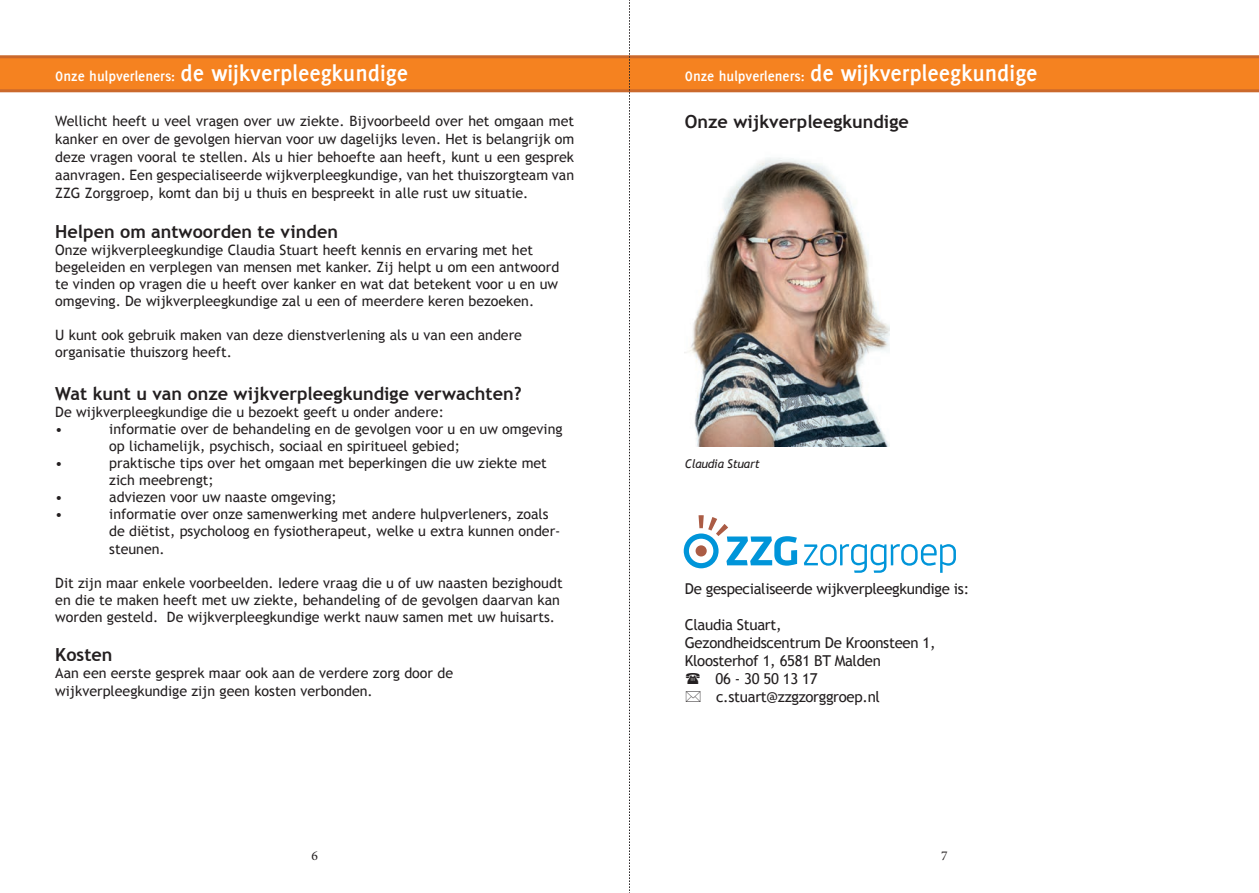
<style>
.page{position:relative;width:1259px;height:893px;background:#fff}
.page>*{position:absolute;margin:0;border:0;box-sizing:border-box;transform-origin:0 0}
.t1{font:700 24px "Delicious";color:#fff}
.t2{font:700 18px "Trebuchet MS";color:#231f20}
.t3{font:15px "Trebuchet MS";letter-spacing:-.02em;color:#231f20}
.t4{font:14.25px/17.1px "Trebuchet MS";color:#231f20}
.t5{font:13.5px "Minion Pro";color:#231f20}
.t6{font:italic 12px "Trebuchet MS";letter-spacing:-.02em;color:#231f20}
.s1{font-size:15px}
</style>
<div class="page">
<svg style="left:0;top:55px;width:1259px;height:37px;background:#ee7f23"></svg>
<svg style="left:804px;top:544px;width:152px;height:29px"></svg>
<svg style="left:684px;top:515px;width:113px;height:53px"></svg>
<img style="left:685px;top:158px;width:204px;height:288px">
<svg style="left:629px;top:0;width:1px;height:893px"></svg>
<h1 class="t1" style="left:55px;top:60px;width:354px"><span class="s1">Onze hulpverleners:</span> de wijkverpleegkundige</h1>
<h1 class="t1" style="left:685px;top:60px;width:354px"><span class="s1">Onze hulpverleners:</span> de wijkverpleegkundige</h1>
<p class="t2" style="left:685px;top:110px;width:225px">Onze wijkverpleegkundige</p>
<p class="t4" style="left:55px;top:112px;width:520px;line-height:18px;text-align:justify">Wellicht heeft u veel vragen over uw ziekte. Bijvoorbeeld over het omgaan met kanker en over de gevolgen hiervan voor uw dagelijks leven. Het is belangrijk om deze vragen vooral te stellen. Als u hier behoefte aan heeft, kunt u een gesprek aanvragen. Een gespecialiseerde wijkverpleegkundige, van het thuiszorgteam van ZZG Zorggroep, komt dan bij u thuis en bespreekt in alle rust uw situatie.</p>
<p class="t2" style="left:55px;top:220px;width:284px">Helpen om antwoorden te vinden</p>
<p class="t4" style="left:55px;top:241px;width:505px">Onze wijkverpleegkundige Claudia Stuart heeft kennis en ervaring met het begeleiden en verplegen van mensen met kanker. Zij helpt u om een antwoord te vinden op vragen die u heeft over kanker en wat dat betekent voor u en uw omgeving. De wijkverpleegkundige zal u een of meerdere keren bezoeken.</p>
<p class="t4" style="left:55px;top:327px;width:468px">U kunt ook gebruik maken van deze dienstverlening als u van een andere organisatie thuiszorg heeft.</p>
<p class="t2" style="left:55px;top:382px;width:468px">Wat kunt u van onze wijkverpleegkundige verwachten?</p>
<p class="t4" style="left:55px;top:403px;width:390px">De wijkverpleegkundige die u bezoekt geeft u onder andere: •</p>
<p class="t4" style="left:109px;top:420px;width:455px">informatie over de behandeling en de gevolgen voor u en uw omgeving op lichamelijk, psychisch, sociaal en spiritueel gebied;</p>
<p class="t4" style="left:55px;top:455px;width:9px">•</p>
<p class="t4" style="left:109px;top:455px;width:439px">praktische tips over het omgaan met beperkingen die uw ziekte met zich meebrengt;</p>
<p class="t4" style="left:55px;top:489px;width:9px">•</p>
<p class="t4" style="left:109px;top:489px;width:229px">adviezen voor uw naaste omgeving;</p>
<p class="t4" style="left:55px;top:506px;width:9px">•</p>
<p class="t4" style="left:109px;top:506px;width:453px">informatie over onze samenwerking met andere hulpverleners, zoals de diëtist, psycholoog en fysiotherapeut, welke u extra kunnen onder&shy;steunen.</p>
<p class="t4" style="left:55px;top:574px;width:509px">Dit zijn maar enkele voorbeelden. Iedere vraag die u of uw naasten bezighoudt en die te maken heeft met uw ziekte, behandeling of de gevolgen daarvan kan worden gesteld. De wijkverpleegkundige werkt nauw samen met uw huisarts.</p>
<p class="t2" style="left:55px;top:643px;width:59px">Kosten</p>
<p class="t4" style="left:55px;top:664px;width:399px;line-height:18px">Aan een eerste gesprek maar ook aan de verdere zorg door de wijkverpleegkundige zijn geen kosten verbonden.</p>
<p class="t6" style="left:685px;top:457px;width:76px">Claudia Stuart</p>
<p class="t3" style="left:685px;top:580px;width:286px">De gespecialiseerde wijkverpleegkundige is:</p>
<p class="t3" style="left:685px;top:616px;width:98px">Claudia Stuart,</p>
<p class="t3" style="left:685px;top:634px;width:252px">Gezondheidscentrum De Kroonsteen 1,</p>
<p class="t3" style="left:685px;top:652px;width:198px">Kloosterhof 1, 6581 BT Malden</p>
<p class="t3" style="left:715px;top:670px;width:104px">06 - 30 50 13 17</p>
<p class="t3" style="left:716px;top:688px;width:165px">c.stuart@zzgzorggroep.nl</p>
<p class="t5" style="left:311px;top:847px;width:8px">6</p>
<p class="t5" style="left:941px;top:847px;width:8px">7</p>
</div>
